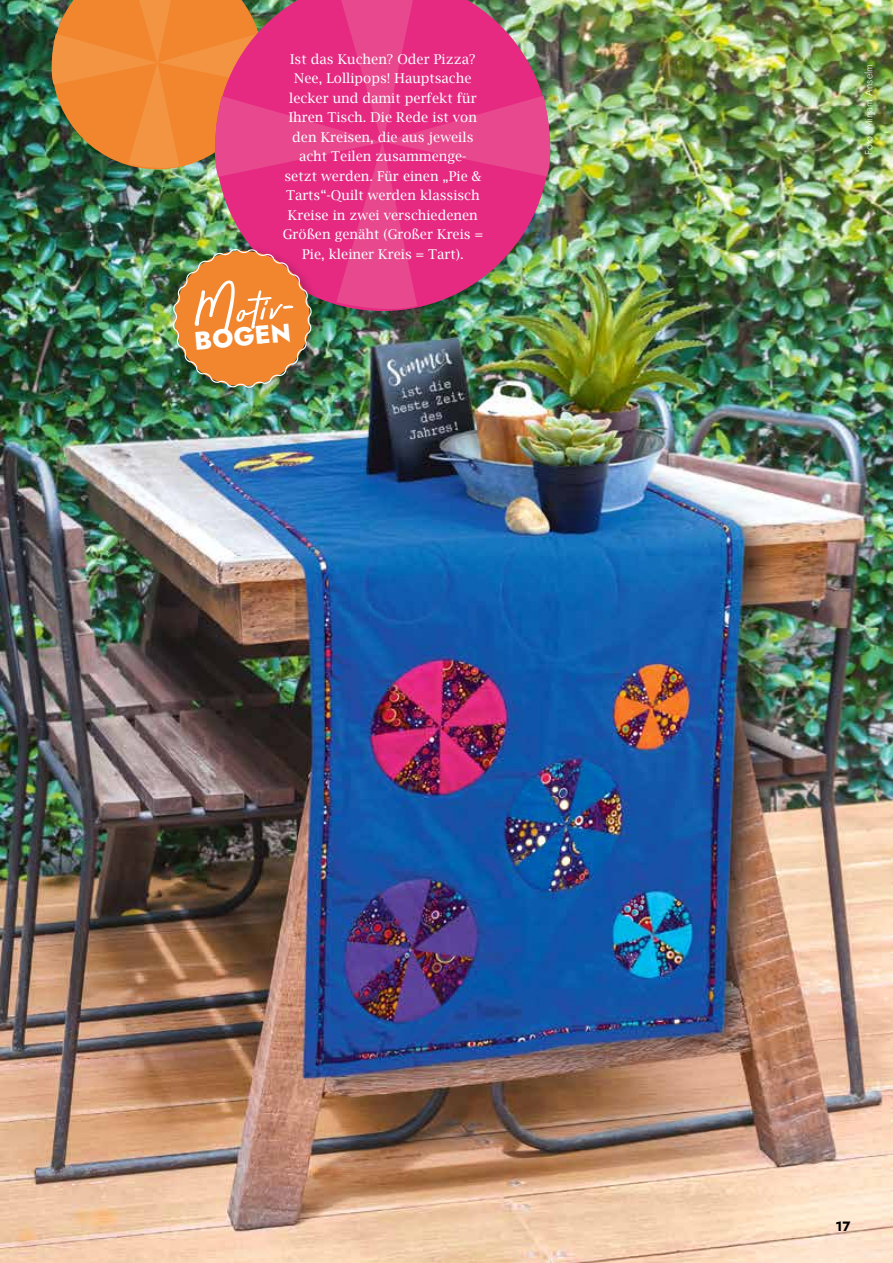
<style>
.page{position:relative;width:893px;height:1263px;background:#fff}
.page>*{position:absolute;margin:0;border:0;box-sizing:border-box;transform-origin:0 0}
.t1{font:800 25.5px "Jost";color:#fff}
.t2{font:13.5px/19.5px "Lucida Bright";color:#fff;text-align:center}
.t3{font:700 13.5px "Jost";color:#000}
.t4{font:300 10.5px "Jost";letter-spacing:.01em;color:#fff}
</style>
<div class="page">
<img style="left:0;top:0;width:893px;height:1263px">
<div style="left:166px;top:243px;width:158px;height:157px;background:#000;opacity:.3"></div>
<img style="left:48px;top:0;width:508px;height:391px">
<p class="t2" style="left:283px;top:49px;width:202px">Ist das Kuchen? Oder Pizza?<br>Nee, Lollipops! Hauptsache lecker und damit perfekt für<br>Ihren Tisch. Die Rede ist von den Kreisen, die aus jeweils acht Teilen zusammenge&shy;setzt werden. Für einen „Pie &amp;<br>Tarts“-Quilt werden klassisch<br>Kreise in zwei verschiedenen<br>Größen genäht (Großer Kreis =<br>Pie, kleiner Kreis = Tart).</p>
<h1 class="t1" style="left:193px;top:324px;width:99px;rotate:-5deg">BOGEN</h1>
<p class="t4" style="left:861px;top:155px;width:92px;rotate:-90deg">Foto: Mirjam Anselm</p>
<p class="t3" style="left:835px;top:1217px;width:17px">17</p>
</div>
